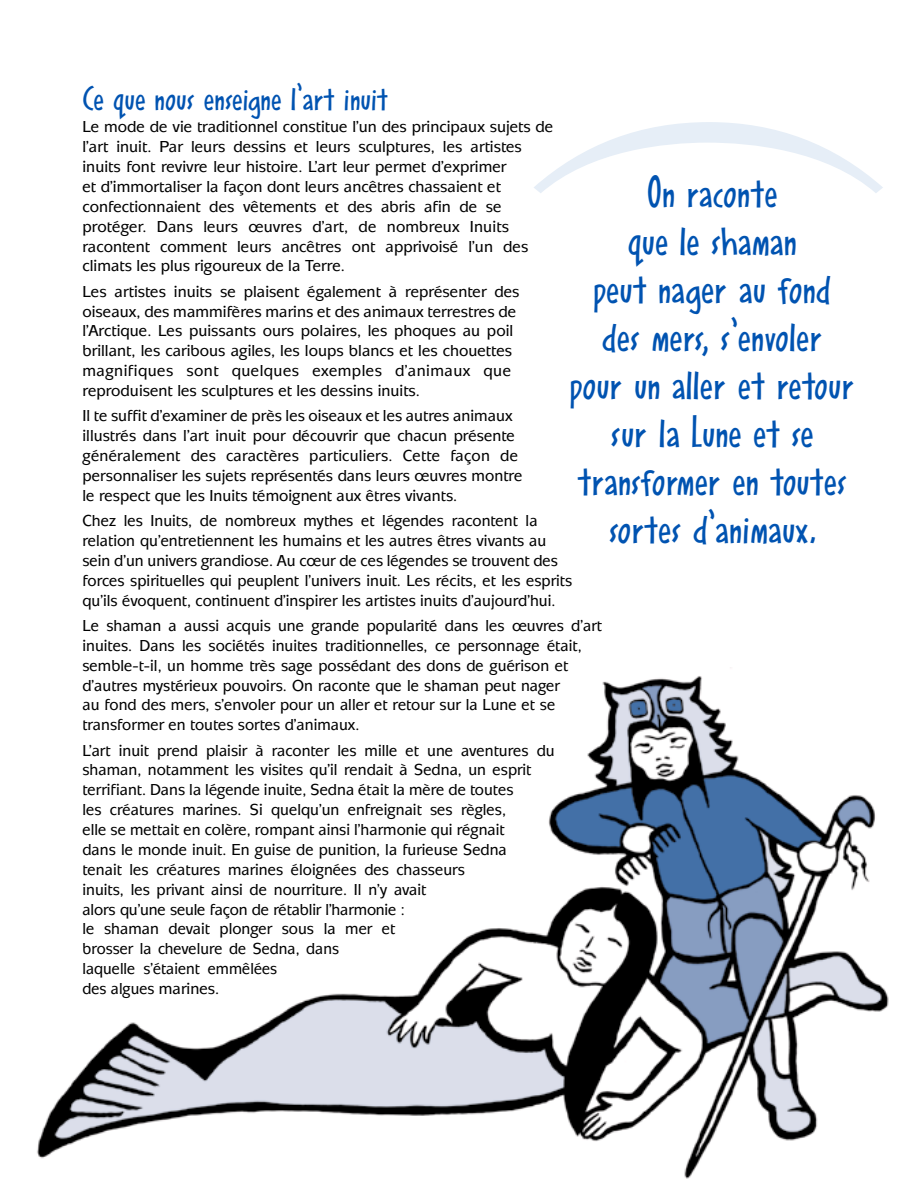
<style>
.page{position:relative;width:918px;height:1188px;background:#fff}
.page>*{position:absolute;margin:0;border:0;box-sizing:border-box;transform-origin:0 0}
.t1{font:700 360px "Democratica";color:#e6eef7;scale:.77 1}
.t2{font:500 45px/48px "Smile ICG";color:#0053b1;text-align:center}
.t3{font:500 36px "Smile ICG";color:#0053b1}
.t4{font:500 16.5px/19.8px "Mixage";color:#000}
</style>
<div class="page">
<img style="left:37px;top:667px;width:852px;height:512px">
<h3 class="t3" style="left:82px;top:77px;width:307px">Ce que nous enseigne l’art inuit</h3>
<p class="t4" style="left:82px;top:118px;width:472px">Le mode de vie traditionnel constitue l’un des principaux sujets de l’art inuit. Par leurs dessins et leurs sculptures, les artistes inuits font revivre leur histoire. L’art leur permet d’exprimer<br>et d’immortaliser la façon dont leurs ancêtres chassaient et confectionnaient des vêtements et des abris afin de se protéger. Dans leurs œuvres d’art, de nombreux Inuits racontent comment leurs ancêtres ont apprivoisé l’un des climats les plus rigoureux de la Terre.</p>
<p class="t4" style="left:82px;top:283px;width:439px">Les artistes inuits se plaisent également à représenter des oiseaux, des mammifères marins et des animaux terrestres de l’Arctique. Les puissants ours polaires, les phoques au poil brillant, les caribous agiles, les loups blancs et les chouettes magnifiques sont quelques exemples d’animaux que reproduisent les sculptures et les dessins inuits.</p>
<p class="t4" style="left:82px;top:408px;width:441px">Il te suffit d’examiner de près les oiseaux et les autres animaux illustrés dans l’art inuit pour découvrir que chacun présente généralement des caractères particuliers. Cette façon de personnaliser les sujets représentés dans leurs œuvres montre le respect que les Inuits témoignent aux êtres vivants.</p>
<p class="t4" style="left:82px;top:512px;width:491px">Chez les Inuits, de nombreux mythes et légendes racontent la relation qu’entretiennent les humains et les autres êtres vivants au sein d’un univers grandiose. Au cœur de ces légendes se trouvent des forces spirituelles qui peuplent l’univers inuit. Les récits, et les esprits qu’ils évoquent, continuent d’inspirer les artistes inuits d’aujourd’hui.</p>
<p class="t4" style="left:82px;top:617px;width:521px">Le shaman a aussi acquis une grande popularité dans les œuvres d’art inuites. Dans les sociétés inuites traditionnelles, ce personnage était, semble-t-il, un homme très sage possédant des dons de guérison et d’autres mystérieux pouvoirs. On raconte que le shaman peut nager<br>au fond des mers, s’envoler pour un aller et retour sur la Lune et se transformer en toutes sortes d’animaux.</p>
<p class="t4" style="left:82px;top:742px;width:474px">L’art inuit prend plaisir à raconter les mille et une aventures du shaman, notamment les visites qu’il rendait à Sedna, un esprit terrifiant. Dans la légende inuite, Sedna était la mère de toutes<br>les créatures marines. Si quelqu’un enfreignait ses règles,<br>elle se mettait en colère, rompant ainsi l’harmonie qui régnait<br>dans le monde inuit. En guise de punition, la furieuse Sedna<br>tenait les créatures marines éloignées des chasseurs<br>inuits, les privant ainsi de nourriture. Il n’y avait<br>alors qu’une seule façon de rétablir l’harmonie :<br>le shaman devait plonger sous la mer et<br>brosser la chevelure de Sedna, dans<br>laquelle s’étaient emmêlées<br>des algues marines.</p>
<h1 class="t1" style="left:543px;top:199px;width:107px;rotate:-90deg">)</h1>
<h2 class="t2" style="left:570px;top:216px;width:286px">que le shaman<br>peut nager au fond des mers, s’envoler pour un aller et retour sur la Lune et se transformer en toutes sortes d’animaux.</h2>
<h2 class="t2" style="left:647px;top:168px;width:132px">On raconte</h2>
</div>
